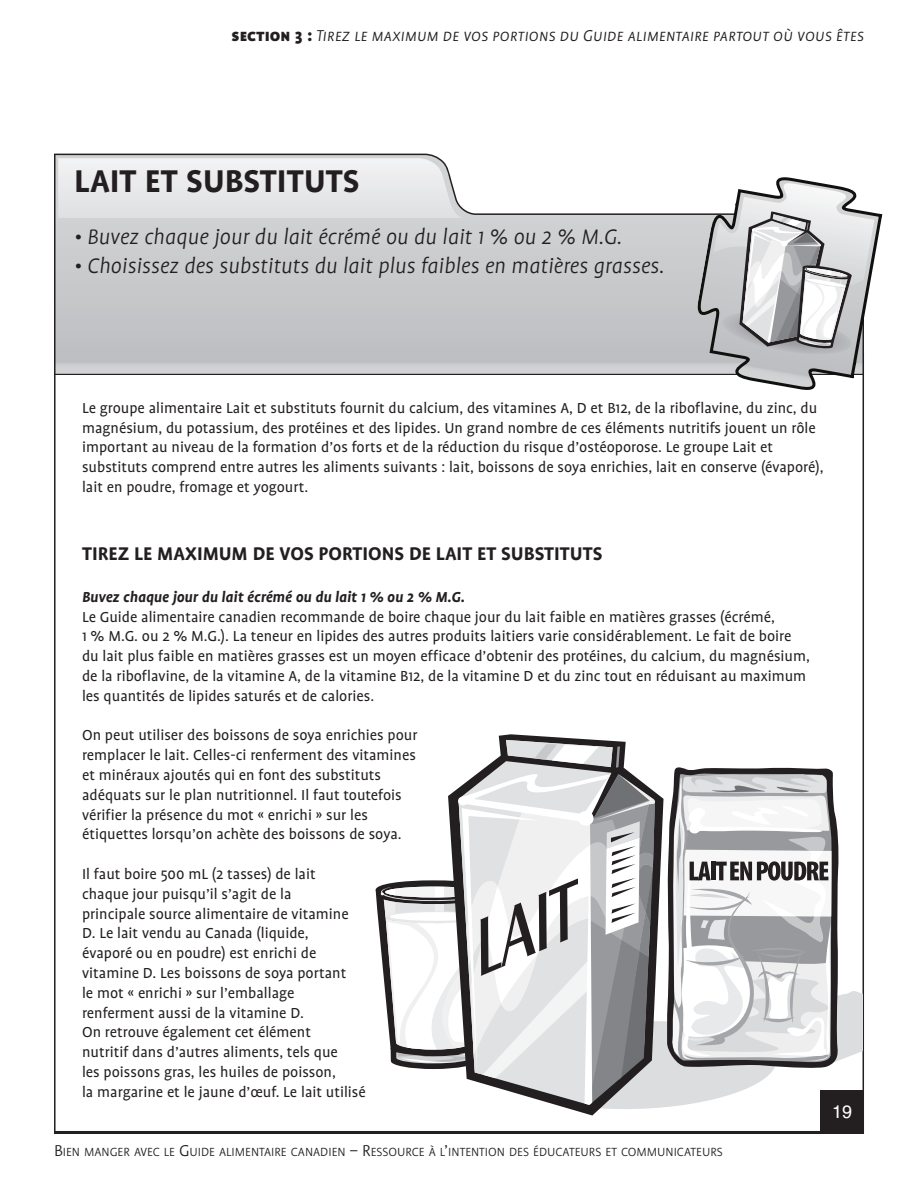
<style>
.page{position:relative;width:918px;height:1188px;background:#fff}
.page>*{position:absolute;margin:0;border:0;box-sizing:border-box;transform-origin:0 0}
.t1{font:700 36px "Profile SC";color:#231f20}
.t2{font:italic 300 24px "Profile";color:#231f20}
.t3{font:700 21px "Profile";color:#231f20}
.t4{font:italic 300 18px "Profile SC";color:#231f20}
.t5{font:18px "Helvetica";color:#fff}
.t6{font:16.5px/19.8px "Profile";color:#231f20}
.t7{font:italic 700 16.5px "Profile";color:#231f20}
.t8{font:300 13.5px "Profile SC";color:#231f20}
.s1{font-weight:900;font-style:normal}
.s2{font-size:18px}
</style>
<div class="page">
<div style="left:821px;top:1091px;width:43px;height:43px;background:#231f20"></div>
<svg style="left:54px;top:154px;width:621px;height:221px;background:#cbcbcd"></svg>
<svg style="left:58px;top:158px;width:407px;height:60px"></svg>
<hr style="left:54px;top:1131px;width:809px;height:3px;background:#231f20">
<svg style="left:498px;top:734px;width:99px;height:382px"></svg>
<svg style="left:376px;top:740px;width:486px;height:373px"></svg>
<svg style="left:675px;top:177px;width:207px;height:229px"></svg>
<p class="t4" style="left:232px;top:30px;width:634px"><span class="s1">section 3 :</span> Tirez le maximum de vos portions du Guide alimentaire partout où vous êtes</p>
<h1 class="t1" style="left:74px;top:171px;width:287px">LAIT ET SUBSTITUTS</h1>
<h2 class="t2" style="left:74px;top:229px;width:549px">• Buvez chaque jour du lait écrémé ou du lait 1 % ou 2 % M.G.</h2>
<h2 class="t2" style="left:74px;top:258px;width:592px">• Choisissez des substituts du lait plus faibles en matières grasses.</h2>
<p class="t6" style="left:82px;top:400px;width:743px">Le groupe alimentaire Lait et substituts fournit du calcium, des vitamines A, D et B12, de la riboflavine, du zinc, du magnésium, du potassium, des protéines et des lipides. Un grand nombre de ces éléments nutritifs jouent un rôle important au niveau de la formation d’os forts et de la réduction du risque d’ostéoporose. Le groupe Lait et substituts comprend entre autres les aliments suivants : lait, boissons de soya enrichies, lait en conserve (évaporé), lait en poudre, fromage et yogourt.</p>
<p class="t3" style="left:82px;top:548px;width:522px">TIREZ LE MAXIMUM DE VOS PORTIONS DE LAIT ET SUBSTITUTS</p>
<p class="t7" style="left:82px;top:592px;width:385px">Buvez chaque jour du lait écrémé ou du lait 1 % ou 2 % M.G.</p>
<p class="t6" style="left:82px;top:608px;width:729px">Le Guide alimentaire canadien recommande de boire chaque jour du lait faible en matières grasses (écrémé,<br>1 % M.G. ou 2 % M.G.). La teneur en lipides des autres produits laitiers varie considérablement. Le fait de boire du lait plus faible en matières grasses est un moyen efficace d’obtenir des protéines, du calcium, du magnésium, de la riboflavine, de la vitamine A, de la vitamine B12, de la vitamine D et du zinc tout en réduisant au maximum les quantités de lipides saturés et de calories.</p>
<p class="t6" style="left:82px;top:727px;width:337px">On peut utiliser des boissons de soya enrichies pour remplacer le lait. Celles-ci renferment des vitamines et minéraux ajoutés qui en font des substituts adéquats sur le plan nutritionnel. Il faut toutefois vérifier la présence du mot « enrichi » sur les étiquettes lorsqu’on achète des boissons de soya.</p>
<p class="t6" style="left:82px;top:866px;width:285px">Il faut boire 500 mL (2 tasses) de lait chaque jour puisqu’il s’agit de la<br>principale source alimentaire de vitamine D. Le lait vendu au Canada (liquide,<br>évaporé ou en poudre) est enrichi de vitamine D. Les boissons de soya portant<br>le mot « enrichi » sur l’emballage renferment aussi de la vitamine D.<br>On retrouve également cet élément<br>nutritif dans d’autres aliments, tels que<br>les poissons gras, les huiles de poisson,<br>la margarine et le jaune d’œuf. Le lait utilisé</p>
<p class="t8" style="left:54px;top:1148px;width:670px"><span class="s2">B</span>IEN MANGER AVEC LE <span class="s2">G</span>UIDE ALIMENTAIRE CANADIEN <span class="s2">– R</span>ESSOURCE À L<span class="s2">’</span>INTENTION DES ÉDUCATEURS ET COMMUNICATEURS</p>
<p class="t5" style="left:832px;top:1105px;width:22px">19</p>
</div>
